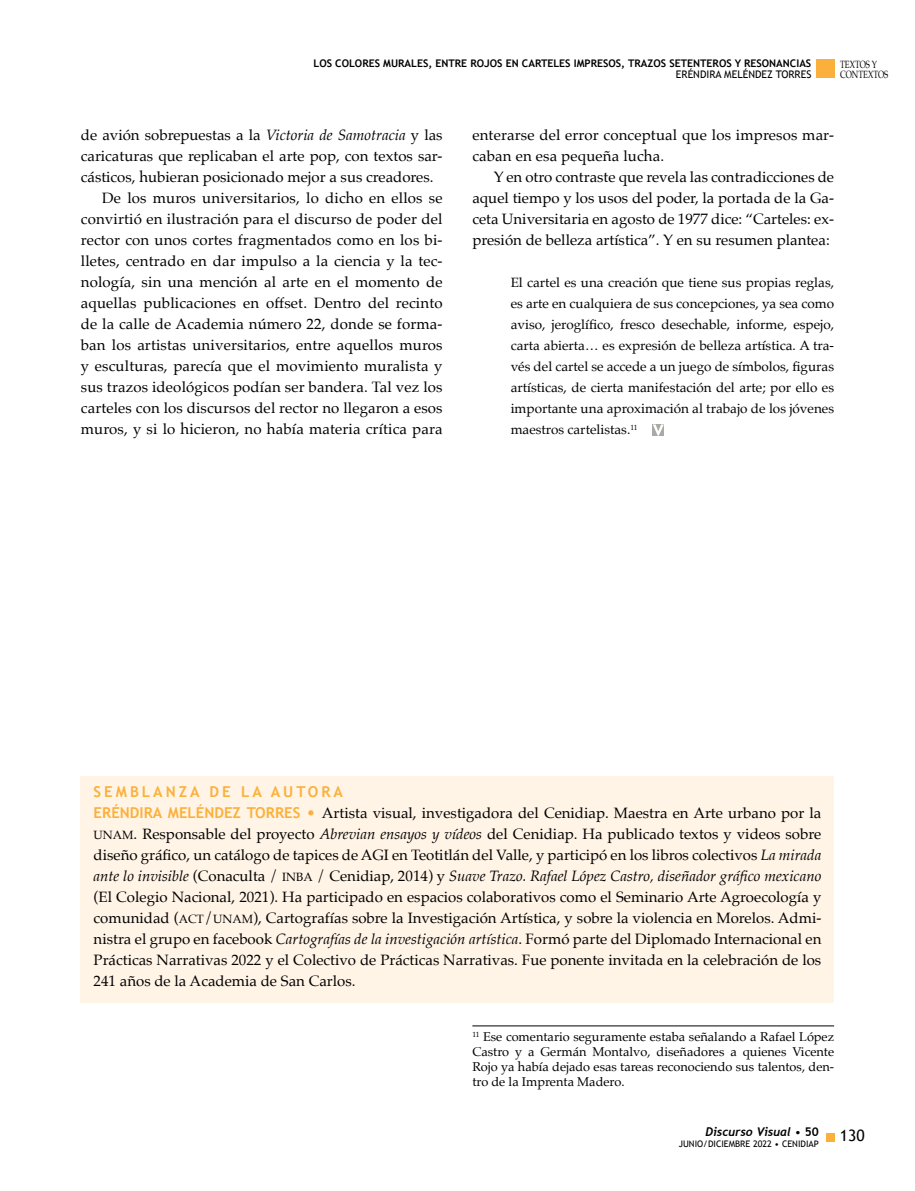
<style>
.page{position:relative;width:915px;height:1191px;background:#fff}
.page>*{position:absolute;margin:0;border:0;box-sizing:border-box;transform-origin:0 0}
.t1{font:15.75px "Trebuchet MS";color:#000}
.t2{font:15px/21px "Palatino";letter-spacing:.01em;color:#000;text-align:justify}
.t3{font:700 15px "Trebuchet MS";letter-spacing:.2em;color:#fbb03b}
.t4{font:13.5px/21px "Palatino";color:#000;text-align:justify}
.t5{font:12.75px/15px "Palatino";color:#000;text-align:justify}
.t6{font:italic 700 12px "Trebuchet";color:#000}
.t7{font:700 10.5px "Trebuchet MS";color:#000}
.t8{font:10.5px "Trebuchet MS";color:#000}
.t9{font:10.5px/10.9px "Palatino";color:#000;scale:.75 1}
.t10{font:9px "Trebuchet MS";color:#000}
.s1{font-style:italic}
.s2{font-family:"Trebuchet MS";font-weight:700;color:#fbb03b}
.s3{color:#fbb03b}
.s4{font-family:"Palatino Roman SC800";font-size:12px}
.s5{font-family:"Palatino Roman SC800"}
.s6{font-family:"Trebuchet MS";font-weight:400;font-style:normal}
.s7{font-family:"Trebuchet MS";font-style:normal}
</style>
<div class="page">
<div style="left:825px;top:1133px;width:8px;height:8px;background:#fbb03b"></div>
<div style="left:815px;top:60px;width:18px;height:18px;background:#fbb03b"></div>
<hr style="left:472px;top:1025px;width:361px;height:1px;background:#000">
<svg style="left:652px;top:424px;width:11px;height:12px"></svg>
<div style="left:81px;top:776px;width:752px;height:227px;background:#fff4e6"></div>
<p class="t7" style="left:313px;top:57px;width:499px">LOS COLORES MURALES, ENTRE ROJOS EN CARTELES IMPRESOS, TRAZOS SETENTEROS Y RESONANCIAS</p>
<p class="t8" style="left:675px;top:68px;width:137px">ERÉNDIRA MELÉNDEZ TORRES</p>
<p class="t9" style="left:839px;top:58px;width:66px">TEXTOS Y<br>CONTEXTOS</p>
<p class="t2" style="left:81px;top:124px;width:363px">de avión sobrepuestas a la <span class="s1">Victoria de Samotracia</span> y las</p>
<p class="t2" style="left:81px;top:145px;width:363px">caricaturas que replicaban el arte pop, con textos sar-</p>
<p class="t2" style="left:81px;top:166px;width:354px">cásticos, hubieran posicionado mejor a sus creadores.</p>
<p class="t2" style="left:102px;top:187px;width:342px">De los muros universitarios, lo dicho en ellos se</p>
<p class="t2" style="left:81px;top:208px;width:363px">convirtió en ilustración para el discurso de poder del</p>
<p class="t2" style="left:81px;top:229px;width:363px">rector con unos cortes fragmentados como en los bi-</p>
<p class="t2" style="left:81px;top:250px;width:363px">lletes, centrado en dar impulso a la ciencia y la tec-</p>
<p class="t2" style="left:81px;top:271px;width:363px">nología, sin una mención al arte en el momento de</p>
<p class="t2" style="left:81px;top:292px;width:363px">aquellas publicaciones en offset. Dentro del recinto</p>
<p class="t2" style="left:81px;top:313px;width:363px">de la calle de Academia número 22, donde se forma-</p>
<p class="t2" style="left:81px;top:334px;width:363px">ban los artistas universitarios, entre aquellos muros</p>
<p class="t2" style="left:81px;top:355px;width:363px">y esculturas, parecía que el movimiento muralista y</p>
<p class="t2" style="left:81px;top:376px;width:363px">sus trazos ideológicos podían ser bandera. Tal vez los</p>
<p class="t2" style="left:81px;top:397px;width:363px">carteles con los discursos del rector no llegaron a esos</p>
<p class="t2" style="left:81px;top:418px;width:363px">muros, y si lo hicieron, no había materia crítica para</p>
<p class="t2" style="left:472px;top:124px;width:363px">enterarse del error conceptual que los impresos mar&shy;caban en esa pequeña lucha.</p>
<p class="t2" style="left:472px;top:166px;width:363px;text-indent:21px">Y en otro contraste que revela las contradicciones de aquel tiempo y los usos del poder, la portada de la Ga&shy;ceta Universitaria en agosto de 1977 dice: “Carteles: ex&shy;presión de belleza artística”. Y en su resumen plantea:</p>
<p class="t4" style="left:510px;top:272px;width:325px">El cartel es una creación que tiene sus propias reglas, es arte en cualquiera de sus concepciones, ya sea como aviso, jeroglífico, fresco desechable, informe, espejo, carta abierta… es expresión de belleza artística. A tra&shy;vés del cartel se accede a un juego de símbolos, figuras artísticas, de cierta manifestación del arte; por ello es importante una aproximación al trabajo de los jóvenes maestros cartelistas.<sup>11</sup></p>
<p class="t3" style="left:94px;top:782px;width:251px">SEMBLANZA DE LA AUTORA</p>
<p class="t2" style="left:94px;top:802px;width:729px"><span class="s2">ERÉNDIRA MELÉNDEZ TORRES</span> <span class="s3">•</span> Artista visual, investigadora del Cenidiap. Maestra en Arte urbano por la <span class="s4">UNAM</span>. Responsable del proyecto <span class="s1">Abrevian ensayos y vídeos</span> del Cenidiap. Ha publicado textos y videos sobre diseño gráfico, un catálogo de tapices de AGI en Teotitlán del Valle, y participó en los libros colectivos <span class="s1">La mirada ante lo invisible</span> (Conaculta / <span class="s4">INBA</span> / Cenidiap, 2014) y <span class="s1">Suave Trazo. Rafael López Castro, diseñador gráfico mexicano </span>(El Colegio Nacional, 2021). Ha participado en espacios colaborativos como el Seminario Arte Agroecología y comunidad (<span class="s4">ACT</span><span class="s5">/</span><span class="s4">UNAM</span>), Cartografías sobre la Investigación Artística, y sobre la violencia en Morelos. Admi&shy;nistra el grupo en facebook <span class="s1">Cartografías de la investigación artística</span>. Formó parte del Diplomado Internacional en Prácticas Narrativas 2022 y el Colectivo de Prácticas Narrativas. Fue ponente invitada en la celebración de los 241 años de la Academia de San Carlos.</p>
<p class="t5" style="left:472px;top:1029px;width:363px"><sup>11</sup> Ese comentario seguramente estaba señalando a Rafael López Castro y a Germán Montalvo, diseñadores a quienes Vicente Rojo ya había dejado esas tareas reconociendo sus talentos, den&shy;tro de la Imprenta Madero.</p>
<p class="t6" style="left:705px;top:1124px;width:115px">Discurso Visual <span class="s6">•</span> <span class="s7">50</span></p>
<p class="t10" style="left:678px;top:1138px;width:141px">JUNIO/DICIEMBRE 2022 • CENIDIAP</p>
<p class="t1" style="left:839px;top:1126px;width:26px">130</p>
</div>
